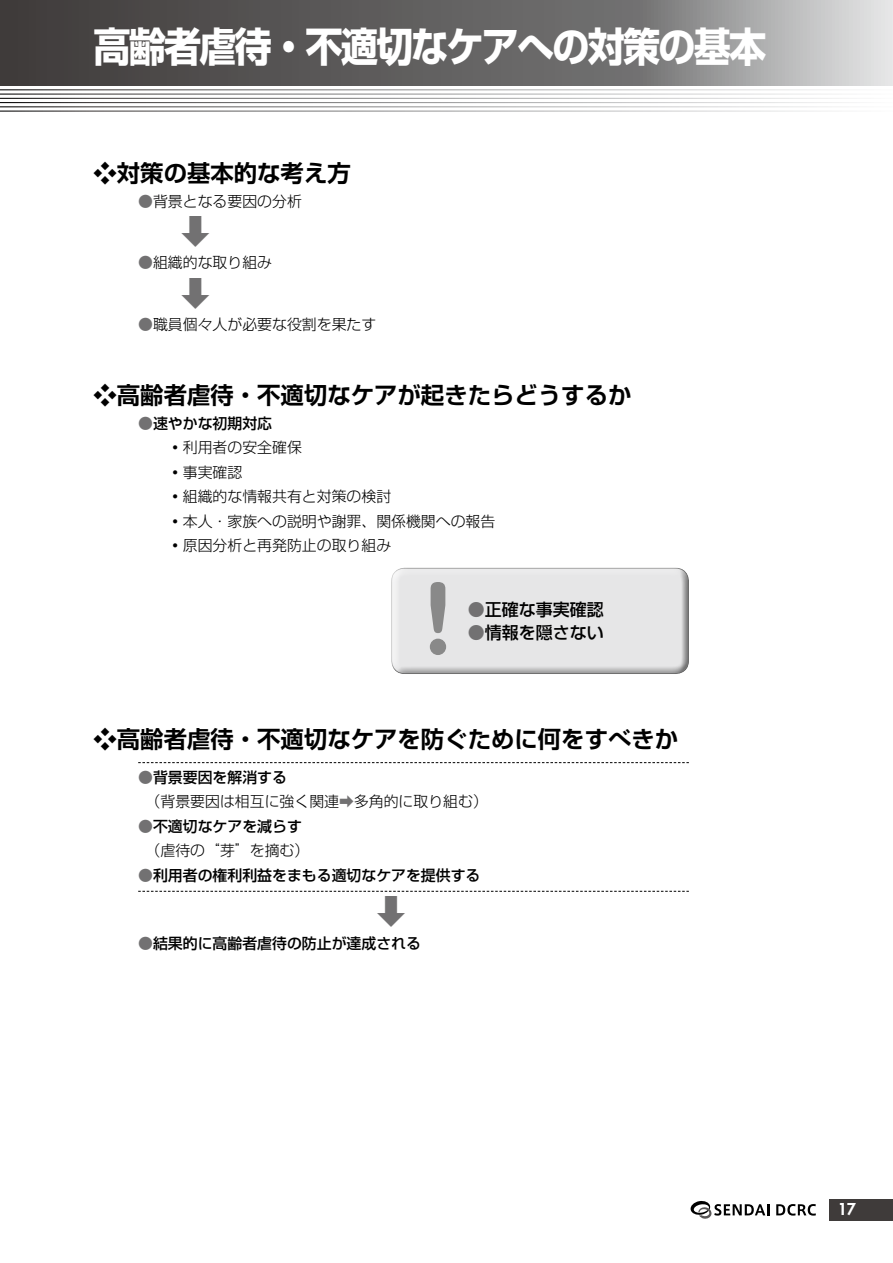
<style>
.page{position:relative;width:893px;height:1263px;background:#fff}
.page>*{position:absolute;margin:0;border:0;box-sizing:border-box;transform-origin:0 0}
.t1{font:700 85.05px "Shin M Go Pro";color:#898989}
.t2{font:700 40.35px "Shin Go Pro";letter-spacing:-.05em;color:#fff;scale:.92 1}
.t3{font:300 34.05px "Shin Go Pro";color:#727172}
.t4{font:700 23.4px "Shin Go Pro De";color:#000}
.t5{font:500 16.95px "Shin Go Pro";color:#000}
.t6{font:800 15.9px "Futura Std";color:#fff}
.t7{font:300 14.85px/24.5px "Shin Go Pro";color:#000}
.t8{font:500 14.85px "Shin Go Pro";color:#000}
.s1{color:#727172}
.s2{font-weight:500}
.s3{font-weight:300;color:#727172}
</style>
<div class="page">
<svg style="left:776px;top:1204px;width:40px;height:11px"></svg>
<svg style="left:690px;top:1201px;width:79px;height:18px"></svg>
<div style="left:829px;top:1199px;width:64px;height:21px;background:#3f3b3a"></div>
<svg style="left:138px;top:762px;width:551px;height:1px"></svg>
<svg style="left:138px;top:891px;width:551px;height:1px"></svg>
<div style="left:390px;top:566px;width:300px;height:110px;background:#000;opacity:.5"></div>
<svg style="left:0;top:0;width:893px;height:85px;background:#716f6f"></svg>
<h2 class="t2" style="left:94px;top:15px;width:733px">高齢者虐待・不適切なケアへの対策の基本</h2>
<h3 class="t4" style="left:94px;top:154px;width:259px">❖対策の基本的な考え方</h3>
<p class="t7" style="left:138px;top:187px;width:165px"><span class="s1">●</span>背景となる要因の分析</p>
<h3 class="t3" style="left:179px;top:203px;width:36px">➡</h3>
<p class="t7" style="left:138px;top:249px;width:135px"><span class="s1">●</span>組織的な取り組み</p>
<h3 class="t3" style="left:179px;top:265px;width:36px">➡</h3>
<p class="t7" style="left:138px;top:310px;width:240px"><span class="s1">●</span>職員個々人が必要な役割を果たす</p>
<h3 class="t4" style="left:94px;top:376px;width:539px">❖高齢者虐待・不適切なケアが起きたらどうするか</h3>
<p class="t7" style="left:168px;top:409px;width:329px;text-indent:-30px"><span class="s1">●</span><span class="s2">速やかな初期対応<br></span>◦利用者の安全確保<br>◦事実確認<br>◦組織的な情報共有と対策の検討<br>◦本人・家族への説明や謝罪、関係機関への報告◦原因分析と再発防止の取り組み</p>
<h1 class="t1" style="left:395px;top:551px;width:87px">！</h1>
<p class="t5" style="left:468px;top:595px;width:138px"><span class="s1">●</span>正確な事実確認</p>
<p class="t5" style="left:468px;top:619px;width:138px"><span class="s1">●</span>情報を隠さない</p>
<h3 class="t4" style="left:94px;top:720px;width:586px">❖高齢者虐待・不適切なケアを防ぐために何をすべきか</h3>
<p class="t7" style="left:138px;top:763px;width:351px"><span class="s1">●</span><span class="s2">背景要因を解消する<br></span>　（背景要因は相互に強く関連<span class="s1">➡</span>多角的に取り組む）</p>
<p class="t7" style="left:138px;top:812px;width:173px"><span class="s1">●</span><span class="s2">不適切なケアを減らす</span>　（虐待の“芽”を摘む）</p>
<p class="t8" style="left:138px;top:863px;width:344px"><span class="s3">●</span>利用者の権利利益をまもる適切なケアを提供する</p>
<h3 class="t3" style="left:374px;top:883px;width:36px">➡</h3>
<p class="t8" style="left:138px;top:931px;width:284px"><span class="s3">●</span>結果的に高齢者虐待の防止が達成される</p>
<p class="t6" style="left:838px;top:1199px;width:20px">17</p>
</div>
